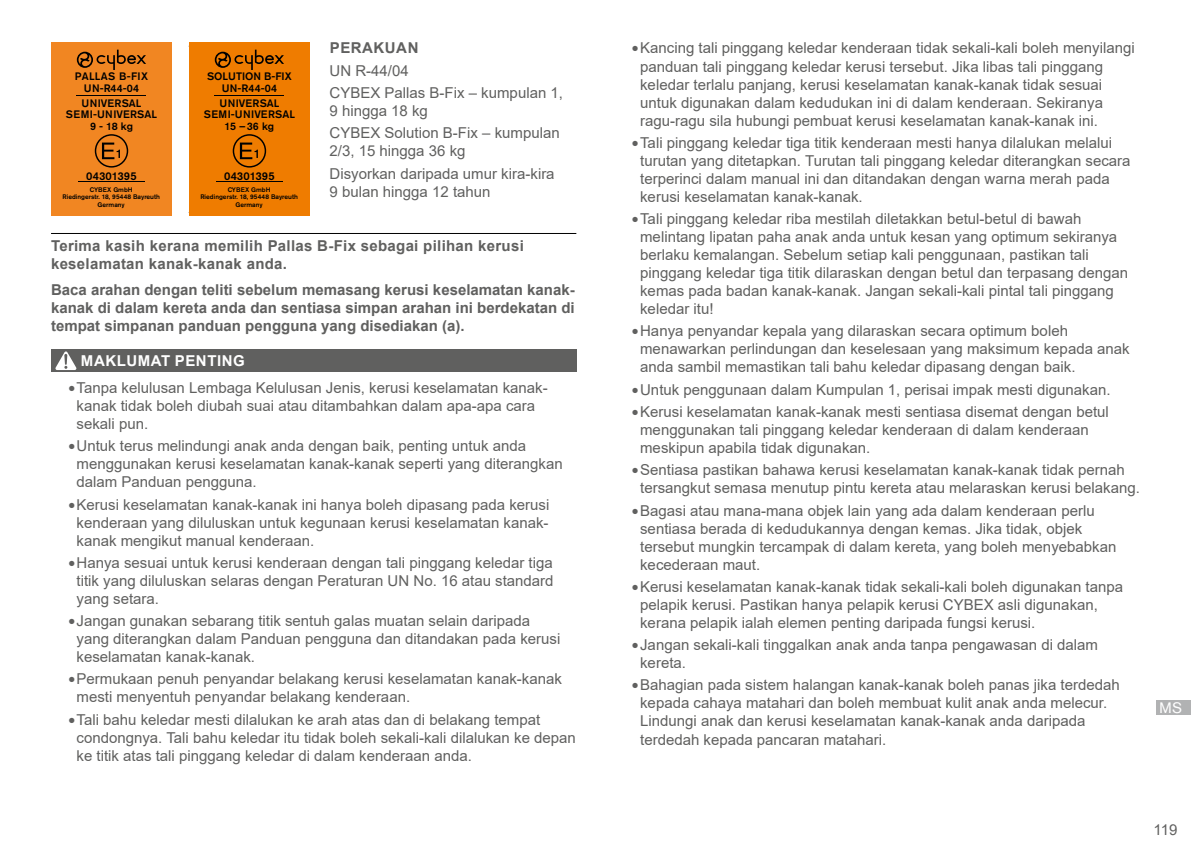
<style>
.page{position:relative;width:1191px;height:851px;background:#fff}
.page>*{position:absolute;margin:0;border:0;box-sizing:border-box;transform-origin:0 0}
.t1{font:15px/18px "Arial";color:#60605f}
.t2{font:700 15px/18px "Arial";letter-spacing:.02em;color:#60605f}
.t3{font:700 15px "Arial";letter-spacing:.035em;color:#fff}
.t4{font:15px "Akzidenz Grotesk Pro";color:#fff}
.t5{font:500 11.1px "Akzidenz Grotesk Pro";letter-spacing:.02em;color:#000}
.t6{font:500 10.8px/11.7px "Akzidenz Grotesk Pro";letter-spacing:.02em;color:#000;text-align:center}
.t7{font:500 10.8px/11.7px "Akzidenz Grotesk Pro";color:#000;text-align:center}
.t8{font:500 6.6px/6.9px "Akzidenz Grotesk Pro";color:#000;text-align:center}
.s1{font-size:21px}
</style>
<div class="page">
<div style="left:1157px;top:699px;width:34px;height:15px;background:#b1b2b3"></div>
<div style="left:51px;top:43px;width:121px;height:173px;background:#f18622"></div>
<hr style="left:77px;top:95px;width:69px;height:1px;background:#000">
<div style="left:95px;top:134px;width:33px;height:33px;border:1px solid #000;border-radius:50%"></div>
<svg style="left:102px;top:142px;width:18px;height:17px"></svg>
<hr style="left:78px;top:181px;width:67px;height:1px;background:#000">
<svg style="left:77px;top:50px;width:69px;height:20px"></svg>
<div style="left:189px;top:43px;width:121px;height:173px;background:#ef7c00"></div>
<hr style="left:215px;top:95px;width:69px;height:1px;background:#000">
<div style="left:233px;top:134px;width:33px;height:33px;border:1px solid #000;border-radius:50%"></div>
<svg style="left:240px;top:142px;width:18px;height:17px"></svg>
<hr style="left:216px;top:181px;width:67px;height:1px;background:#000">
<svg style="left:215px;top:50px;width:69px;height:20px"></svg>
<hr style="left:51px;top:233px;width:525px;height:1px;background:#000">
<div style="left:51px;top:349px;width:525px;height:23px;background:#60605f"></div>
<svg style="left:55px;top:351px;width:21px;height:19px"></svg>
<p class="t6" style="left:75px;top:70px;width:75px">PALLAS B-FIX<br>UN-R44-04</p>
<p class="t6" style="left:66px;top:97px;width:93px">UNIVERSAL<br>SEMI-UNIVERSAL<br>9 - 18 kg</p>
<p class="t5" style="left:86px;top:168px;width:52px">04301395</p>
<p class="t8" style="left:62px;top:186px;width:99px">CYBEX GmbH<br>Riedingerstr. 18, 95448 Bayreuth<br>Germany</p>
<p class="t7" style="left:207px;top:70px;width:86px">SOLUTION B-FIX<br>UN-R44-04</p>
<p class="t6" style="left:204px;top:97px;width:93px">UNIVERSAL<br>SEMI-UNIVERSAL<br>15 –36 kg</p>
<p class="t5" style="left:224px;top:168px;width:52px">04301395</p>
<p class="t8" style="left:200px;top:186px;width:99px">CYBEX GmbH<br>Riedingerstr. 18, 95448 Bayreuth<br>Germany</p>
<p class="t2" style="left:330px;top:39px;width:90px">PERAKUAN</p>
<p class="t1" style="left:329px;top:59px;width:235px;line-height:22.2px">UN R-44/04<br>CYBEX Pallas B-Fix – kumpulan 1,</p>
<p class="t1" style="left:329px;top:99px;width:232px;line-height:22.2px">9 hingga 18 kg<br>CYBEX Solution B-Fix – kumpulan</p>
<p class="t1" style="left:329px;top:140px;width:227px;line-height:22.2px">2/3, 15 hingga 36 kg<br>Disyorkan daripada umur kira-kira</p>
<p class="t1" style="left:329px;top:182px;width:162px">9 bulan hingga 12 tahun</p>
<p class="t2" style="left:51px;top:237px;width:474px">Terima kasih kerana memilih Pallas B-Fix sebagai pilihan kerusi keselamatan kanak-kanak anda.</p>
<p class="t2" style="left:51px;top:281px;width:525px;text-align:justify">Baca arahan dengan teliti sebelum memasang kerusi keselamatan kanak&shy;kanak di dalam kereta anda dan sentiasa simpan arahan ini berdekatan di tempat simpanan panduan pengguna yang disediakan (a).</p>
<p class="t3" style="left:81px;top:350px;width:165px">MAKLUMAT PENTING</p>
<p class="t1" style="left:77px;top:378px;width:473px;text-indent:-9px"><span class="s1">•</span>Tanpa kelulusan Lembaga Kelulusan Jenis, kerusi keselamatan kanak&shy;kanak tidak boleh diubah suai atau ditambahkan dalam apa-apa cara sekali pun.</p>
<p class="t1" style="left:77px;top:437px;width:488px;text-indent:-9px"><span class="s1">•</span>Untuk terus melindungi anak anda dengan baik, penting untuk anda menggunakan kerusi keselamatan kanak-kanak seperti yang diterangkan dalam Panduan pengguna.</p>
<p class="t1" style="left:77px;top:495px;width:474px;text-align:justify;text-indent:-9px"><span class="s1">•</span>Kerusi keselamatan kanak-kanak ini hanya boleh dipasang pada kerusi kenderaan yang diluluskan untuk kegunaan kerusi keselamatan kanak&shy;kanak mengikut manual kenderaan.</p>
<p class="t1" style="left:77px;top:553px;width:478px;text-align:justify;text-indent:-9px"><span class="s1">•</span>Hanya sesuai untuk kerusi kenderaan dengan tali pinggang keledar tiga titik yang diluluskan selaras dengan Peraturan UN No. 16 atau standard yang setara.</p>
<p class="t1" style="left:77px;top:611px;width:485px;text-indent:-9px"><span class="s1">•</span>Jangan gunakan sebarang titik sentuh galas muatan selain daripada yang diterangkan dalam Panduan pengguna dan ditandakan pada kerusi keselamatan kanak-kanak.</p>
<p class="t1" style="left:77px;top:670px;width:487px;text-indent:-9px"><span class="s1">•</span>Permukaan penuh penyandar belakang kerusi keselamatan kanak-kanak mesti menyentuh penyandar belakang kenderaan.</p>
<p class="t1" style="left:77px;top:710px;width:501px;text-indent:-9px"><span class="s1">•</span>Tali bahu keledar mesti dilalukan ke arah atas dan di belakang tempat condongnya. Tali bahu keledar itu tidak boleh sekali-kali dilalukan ke depan ke titik atas tali pinggang keledar di dalam kenderaan anda.</p>
<p class="t1" style="left:640px;top:39px;width:496px;text-indent:-9px"><span class="s1">•</span>Kancing tali pinggang keledar kenderaan tidak sekali-kali boleh menyilangi panduan tali pinggang keledar kerusi tersebut. Jika libas tali pinggang keledar terlalu panjang, kerusi keselamatan kanak-kanak tidak sesuai untuk digunakan dalam kedudukan ini di dalam kenderaan. Sekiranya ragu-ragu sila hubungi pembuat kerusi keselamatan kanak-kanak ini.</p>
<p class="t1" style="left:640px;top:133px;width:492px;text-indent:-9px"><span class="s1">•</span>Tali pinggang keledar tiga titik kenderaan mesti hanya dilalukan melalui turutan yang ditetapkan. Turutan tali pinggang keledar diterangkan secara terperinci dalam manual ini dan ditandakan dengan warna merah pada kerusi keselamatan kanak-kanak.</p>
<p class="t1" style="left:640px;top:210px;width:489px;text-indent:-9px"><span class="s1">•</span>Tali pinggang keledar riba mestilah diletakkan betul-betul di bawah melintang lipatan paha anak anda untuk kesan yang optimum sekiranya berlaku kemalangan. Sebelum setiap kali penggunaan, pastikan tali pinggang keledar tiga titik dilaraskan dengan betul dan terpasang dengan kemas pada badan kanak-kanak. Jangan sekali-kali pintal tali pinggang keledar itu!</p>
<p class="t1" style="left:640px;top:322px;width:491px;text-indent:-9px"><span class="s1">•</span>Hanya penyandar kepala yang dilaraskan secara optimum boleh menawarkan perlindungan dan keselesaan yang maksimum kepada anak anda sambil memastikan tali bahu keledar dipasang dengan baik.</p>
<p class="t1" style="left:631px;top:380px;width:480px"><span class="s1">•</span>Untuk penggunaan dalam Kumpulan 1, perisai impak mesti digunakan.</p>
<p class="t1" style="left:640px;top:402px;width:470px;text-indent:-9px"><span class="s1">•</span>Kerusi keselamatan kanak-kanak mesti sentiasa disemat dengan betul menggunakan tali pinggang keledar kenderaan di dalam kenderaan meskipun apabila tidak digunakan.</p>
<p class="t1" style="left:640px;top:461px;width:501px;text-indent:-9px"><span class="s1">•</span>Sentiasa pastikan bahawa kerusi keselamatan kanak-kanak tidak pernah tersangkut semasa menutup pintu kereta atau melaraskan kerusi belakang.</p>
<p class="t1" style="left:640px;top:501px;width:478px;text-indent:-9px"><span class="s1">•</span>Bagasi atau mana-mana objek lain yang ada dalam kenderaan perlu sentiasa berada di kedudukannya dengan kemas. Jika tidak, objek tersebut mungkin tercampak di dalam kereta, yang boleh menyebabkan kecederaan maut.</p>
<p class="t1" style="left:640px;top:577px;width:484px;text-indent:-9px"><span class="s1">•</span>Kerusi keselamatan kanak-kanak tidak sekali-kali boleh digunakan tanpa pelapik kerusi. Pastikan hanya pelapik kerusi CYBEX asli digunakan, kerana pelapik ialah elemen penting daripada fungsi kerusi.</p>
<p class="t1" style="left:640px;top:635px;width:459px;text-indent:-9px"><span class="s1">•</span>Jangan sekali-kali tinggalkan anak anda tanpa pengawasan di dalam kereta.</p>
<p class="t1" style="left:640px;top:676px;width:481px;text-indent:-9px"><span class="s1">•</span>Bahagian pada sistem halangan kanak-kanak boleh panas jika terdedah kepada cahaya matahari dan boleh membuat kulit anak anda melecur.<br>Lindungi anak dan kerusi keselamatan kanak-kanak anda daripada terdedah kepada pancaran matahari.</p>
<p class="t4" style="left:1159px;top:697px;width:24px">MS</p>
<p class="t1" style="left:1153px;top:820px;width:25px">119</p>
</div>
